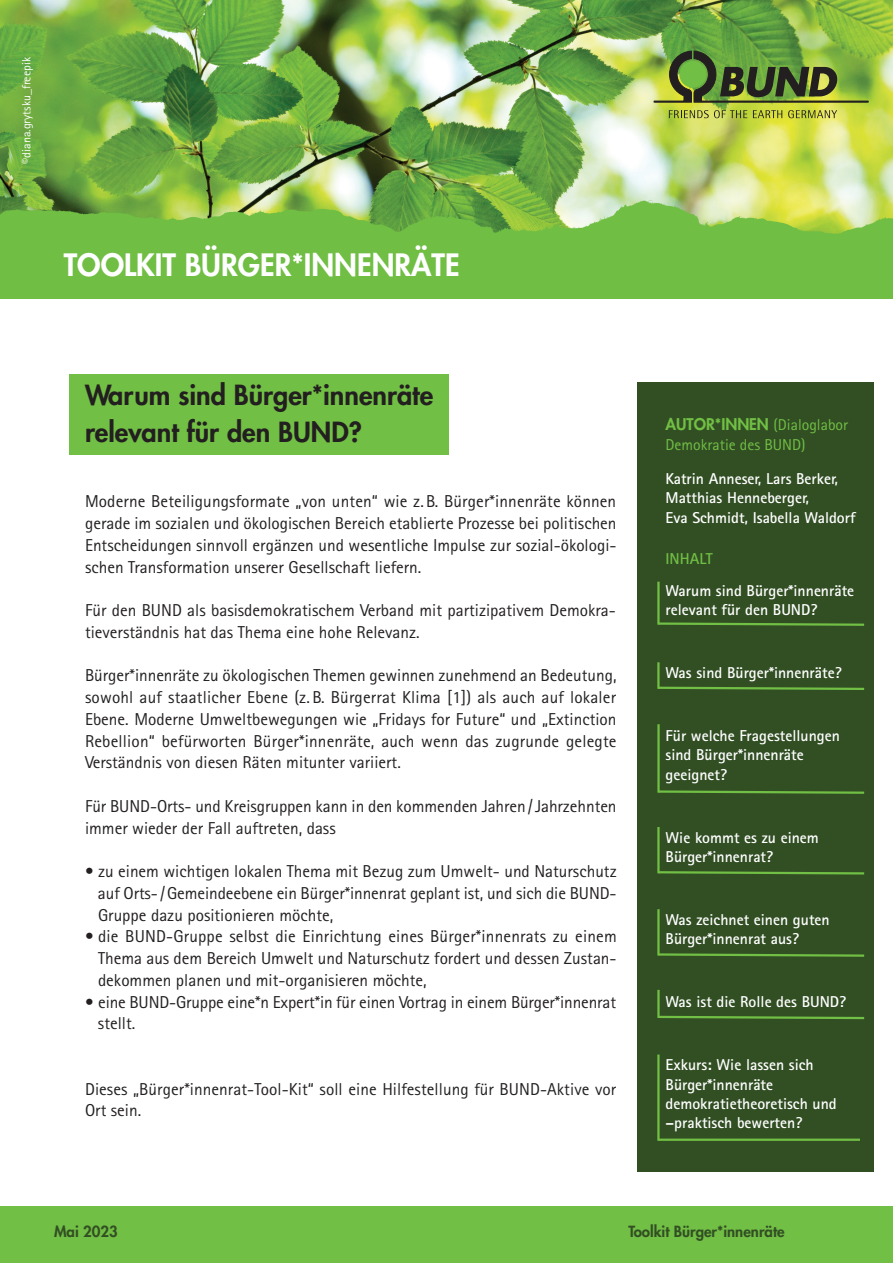
<style>
.page{position:relative;width:893px;height:1263px;background:#fff}
.page>*{position:absolute;margin:0;border:0;box-sizing:border-box;transform-origin:0 0}
.t1{font:800 30px "Futura";color:#fff}
.t2{font:800 27px/37.5px "Futura";color:#231f20}
.t3{font:17.25px/21.8px "Agfa Rotis Sans Serif";color:#231f20;text-align:justify}
.t4{font:700 15.75px/19.4px "Agfa Rotis Sans Serif";color:#fff}
.t5{font:15.75px/19.8px "Agfa Rotis Sans Serif";color:#71bf44}
.t6{font:700 15.75px "Agfa Rotis Sans Serif";color:#71bf44}
.t7{font:800 15px "Futura";color:#324f24}
.t8{font:12px "Agfa Rotis Sans Serif";color:#fff}
.s1{font-family:"Futura";font-weight:800}
</style>
<div class="page">
<div style="left:70px;top:374px;width:379px;height:81px;background:#71bf44"></div>
<img style="left:0;top:0;width:893px;height:166px">
<div style="left:638px;top:382px;width:236px;height:789px;background:#324f24"></div>
<img style="left:0;top:166px;width:893px;height:132px">
<div style="left:0;top:1206px;width:893px;height:57px;background:#71bf44"></div>
<hr style="left:657px;top:582px;width:3px;height:43px;background:#71bf44">
<svg style="left:657px;top:621px;width:208px;height:5px"></svg>
<hr style="left:657px;top:662px;width:3px;height:27px;background:#71bf44">
<svg style="left:657px;top:685px;width:208px;height:5px"></svg>
<hr style="left:657px;top:724px;width:3px;height:69px;background:#71bf44">
<svg style="left:657px;top:789px;width:208px;height:5px"></svg>
<hr style="left:657px;top:827px;width:3px;height:46px;background:#71bf44">
<svg style="left:657px;top:870px;width:208px;height:5px"></svg>
<hr style="left:657px;top:909px;width:3px;height:46px;background:#71bf44">
<svg style="left:657px;top:952px;width:208px;height:5px"></svg>
<hr style="left:657px;top:990px;width:3px;height:28px;background:#71bf44">
<svg style="left:657px;top:1015px;width:208px;height:5px"></svg>
<hr style="left:657px;top:1054px;width:3px;height:87px;background:#71bf44">
<hr style="left:658px;top:1138px;width:202px;height:3px;background:#71bf44">
<svg style="left:654px;top:51px;width:214px;height:51px;background:#678637"></svg>
<svg style="left:669px;top:110px;width:78px;height:8px"></svg>
<svg style="left:753px;top:110px;width:29px;height:8px"></svg>
<svg style="left:788px;top:110px;width:49px;height:8px"></svg>
<p class="t8" style="left:22px;top:163px;width:108px;rotate:-90deg">©diana.grytsku_freepik</p>
<h1 class="t1" style="left:64px;top:250px;width:397px">TOOLKIT BÜRGER*INNENRÄTE</h1>
<h2 class="t2" style="left:85px;top:378px;width:350px">Warum sind Bürger*innenräte relevant für den BUND?</h2>
<p class="t3" style="left:85px;top:492px;width:533px">Moderne Beteiligungsformate „von unten“ wie z.B. Bürger*innenräte können gerade im sozialen und ökologischen Bereich etablierte Prozesse bei politischen Entscheidungen sinnvoll ergänzen und wesentliche Impulse zur sozial-ökologi&shy;schen Transformation unserer Gesellschaft liefern.</p>
<p class="t3" style="left:85px;top:601px;width:532px">Für den BUND als basisdemokratischem Verband mit partizipativem Demokra&shy;tieverständnis hat das Thema eine hohe Relevanz.</p>
<p class="t3" style="left:85px;top:666px;width:533px">Bürger*innenräte zu ökologischen Themen gewinnen zunehmend an Bedeutung, sowohl auf staatlicher Ebene (z. B. Bürgerrat Klima [1]) als auch auf lokaler Ebene. Moderne Umweltbewegungen wie „Fridays for Future“ und „Extinction Rebellion“ befürworten Bürger*innenräte, auch wenn das zugrunde gelegte Verständnis von diesen Räten mitunter variiert.</p>
<p class="t3" style="left:85px;top:797px;width:533px">Für BUND-Orts- und Kreisgruppen kann in den kommenden Jahren/Jahrzehnten immer wieder der Fall auftreten, dass</p>
<p class="t3" style="left:98px;top:862px;width:520px;text-indent:-13px">• zu einem wichtigen lokalen Thema mit Bezug zum Umwelt- und Naturschutz auf Orts- /Gemeindeebene ein Bürger*innenrat geplant ist, und sich die BUND-Gruppe dazu positionieren möchte,</p>
<p class="t3" style="left:98px;top:927px;width:520px;text-indent:-13px">• die BUND-Gruppe selbst die Einrichtung eines Bürger*innenrats zu einem Thema aus dem Bereich Umwelt und Naturschutz fordert und dessen Zustan&shy;dekommen planen und mit-organisieren möchte,</p>
<p class="t3" style="left:98px;top:992px;width:520px;text-indent:-13px">• eine BUND-Gruppe eine*n Expert*in für einen Vortrag in einem Bürger*innenrat stellt.</p>
<p class="t3" style="left:85px;top:1079px;width:533px">Dieses „Bürger*innenrat-Tool-Kit“ soll eine Hilfestellung für BUND-Aktive vor<br>Ort sein.</p>
<p class="t5" style="left:665px;top:416px;width:184px"><span class="s1">AUTOR*INNEN</span> (Dialoglabor<br>Demokratie des BUND)</p>
<p class="t4" style="left:665px;top:470px;width:192px">Katrin Anneser, Lars Berker,<br>Matthias Henneberger,<br>Eva Schmidt, Isabella Waldorf</p>
<p class="t6" style="left:665px;top:553px;width:49px">INHALT</p>
<p class="t4" style="left:665px;top:582px;width:190px">Warum sind Bürger*innenräte relevant für den BUND?</p>
<p class="t4" style="left:665px;top:665px;width:178px">Was sind Bürger*innenräte?</p>
<p class="t4" style="left:665px;top:727px;width:176px">Für welche Fragestellungen sind Bürger*innenräte geeignet?</p>
<p class="t4" style="left:665px;top:829px;width:155px">Wie kommt es zu einem<br>Bürger*innenrat?</p>
<p class="t4" style="left:665px;top:911px;width:166px">Was zeichnet einen guten<br>Bürger*innenrat aus?</p>
<p class="t4" style="left:665px;top:994px;width:182px">Was ist die Rolle des BUND?</p>
<p class="t4" style="left:665px;top:1057px;width:173px">Exkurs: Wie lassen sich<br>Bürger*innenräte demokratietheoretisch und –praktisch bewerten?</p>
<p class="t7" style="left:54px;top:1225px;width:65px">Mai 2023</p>
<p class="t7" style="left:628px;top:1225px;width:158px">Toolkit Bürger*innenräte</p>
</div>
